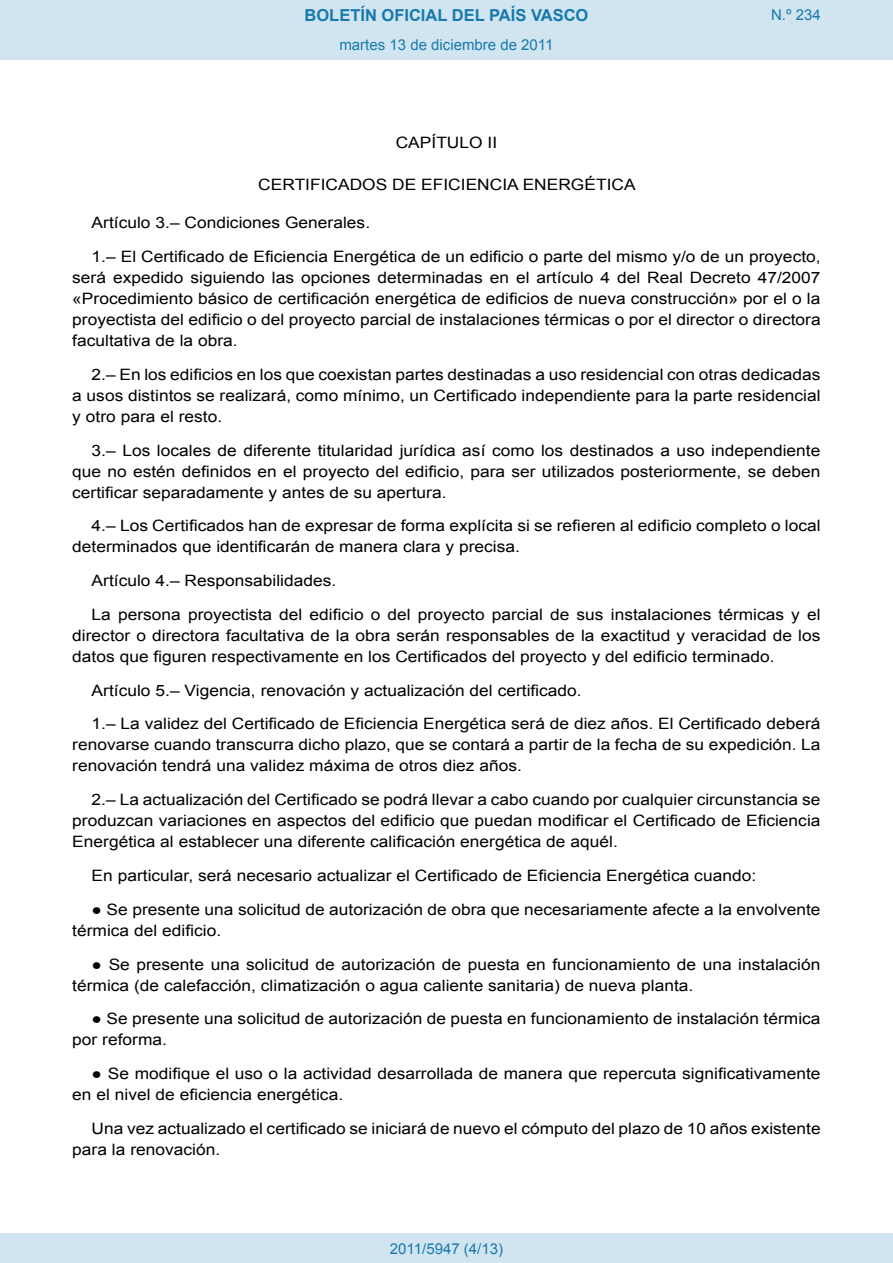
<style>
.page{position:relative;width:893px;height:1263px;background:#fff}
.page>*{position:absolute;margin:0;border:0;box-sizing:border-box;transform-origin:0 0}
.t1{font:700 16.5px "Arial";color:#1879ad}
.BOPVDetalle{font:15.6px/21px "Arial";color:#000;text-align:justify;scale:1.11 1}
.BOPVClave{font:15.6px "Arial";color:#000;scale:1.11 1}
.BOPVClaveSin{font:15.6px "Arial";color:#000;scale:1.11 1}
.Paginacion_Centro{font:15px "Arial";color:#1879ad}
</style>
<div class="page">
<div style="left:0;top:0;width:893px;height:60px;background:#d0e5f0"></div>
<div style="left:0;top:1233px;width:893px;height:30px;background:#d0e5f0"></div>
<p class="t1" style="left:305px;top:4px;width:285px">BOLETÍN OFICIAL DEL PAÍS VASCO</p>
<p class="Paginacion_Centro" style="left:339px;top:35px;width:216px">martes 13 de diciembre de 2011</p>
<p class="Paginacion_Centro" style="left:771px;top:5px;width:51px">N.º 234</p>
<p class="BOPVClaveSin" style="left:396px;top:132px;width:93px">CAPÍTULO II</p>
<p class="BOPVClave" style="left:258px;top:175px;width:341px">CERTIFICADOS DE EFICIENCIA ENERGÉTICA</p>
<p class="BOPVDetalle" style="left:92px;top:213px;width:252px">Artículo 3.– Condiciones Generales.</p>
<p class="BOPVDetalle" style="left:72px;top:246px;width:676px;text-indent:19px">1.– El Certificado de Eficiencia Energética de un edificio o parte del mismo y/o de un proyecto, será expedido siguiendo las opciones determinadas en el artículo 4 del Real Decreto 47/2007 «Procedimiento básico de certificación energética de edificios de nueva construcción» por el o la proyectista del edificio o del proyecto parcial de instalaciones térmicas o por el director o directora facultativa de la obra.</p>
<p class="BOPVDetalle" style="left:72px;top:364px;width:676px;text-indent:19px">2.– En los edificios en los que coexistan partes destinadas a uso residencial con otras dedicadas a usos distintos se realizará, como mínimo, un Certificado independiente para la parte residencial y otro para el resto.</p>
<p class="BOPVDetalle" style="left:72px;top:440px;width:676px;text-indent:19px">3.– Los locales de diferente titularidad jurídica así como los destinados a uso independiente que no estén definidos en el proyecto del edificio, para ser utilizados posteriormente, se deben certificar separadamente y antes de su apertura.</p>
<p class="BOPVDetalle" style="left:72px;top:516px;width:676px;text-indent:19px">4.– Los Certificados han de expresar de forma explícita si se refieren al edificio completo o local determinados que identificarán de manera clara y precisa.</p>
<p class="BOPVDetalle" style="left:92px;top:570px;width:222px">Artículo 4.– Responsabilidades.</p>
<p class="BOPVDetalle" style="left:72px;top:604px;width:676px;text-indent:19px">La persona proyectista del edificio o del proyecto parcial de sus instalaciones térmicas y el director o directora facultativa de la obra serán responsables de la exactitud y veracidad de los datos que figuren respectivamente en los Certificados del proyecto y del edificio terminado.</p>
<p class="BOPVDetalle" style="left:92px;top:680px;width:443px">Artículo 5.– Vigencia, renovación y actualización del certificado.</p>
<p class="BOPVDetalle" style="left:72px;top:714px;width:676px;text-indent:19px">1.– La validez del Certificado de Eficiencia Energética será de diez años. El Certificado deberá renovarse cuando transcurra dicho plazo, que se contará a partir de la fecha de su expedición. La renovación tendrá una validez máxima de otros diez años.</p>
<p class="BOPVDetalle" style="left:72px;top:789px;width:676px;text-indent:19px">2.– La actualización del Certificado se podrá llevar a cabo cuando por cualquier circunstancia se produzcan variaciones en aspectos del edificio que puedan modificar el Certificado de Eficiencia Energética al establecer una diferente calificación energética de aquél.</p>
<p class="BOPVDetalle" style="left:92px;top:865px;width:600px">En particular, será necesario actualizar el Certificado de Eficiencia Energética cuando:</p>
<p class="BOPVDetalle" style="left:72px;top:899px;width:676px;text-indent:19px">● Se presente una solicitud de autorización de obra que necesariamente afecte a la envolvente térmica del edificio.</p>
<p class="BOPVDetalle" style="left:72px;top:954px;width:675px;text-indent:19px">● Se presente una solicitud de autorización de puesta en funcionamiento de una instalación térmica (de calefacción, climatización o agua caliente sanitaria) de nueva planta.</p>
<p class="BOPVDetalle" style="left:72px;top:1008px;width:676px;text-indent:19px">● Se presente una solicitud de autorización de puesta en funcionamiento de instalación térmica por reforma.</p>
<p class="BOPVDetalle" style="left:72px;top:1063px;width:675px;text-indent:19px">● Se modifique el uso o la actividad desarrollada de manera que repercuta significativamente en el nivel de eficiencia energética.</p>
<p class="BOPVDetalle" style="left:72px;top:1118px;width:676px;text-indent:19px">Una vez actualizado el certificado se iniciará de nuevo el cómputo del plazo de 10 años existente para la renovación.</p>
<p class="Paginacion_Centro" style="left:390px;top:1238px;width:115px">2011/5947 (4/13)</p>
</div>
